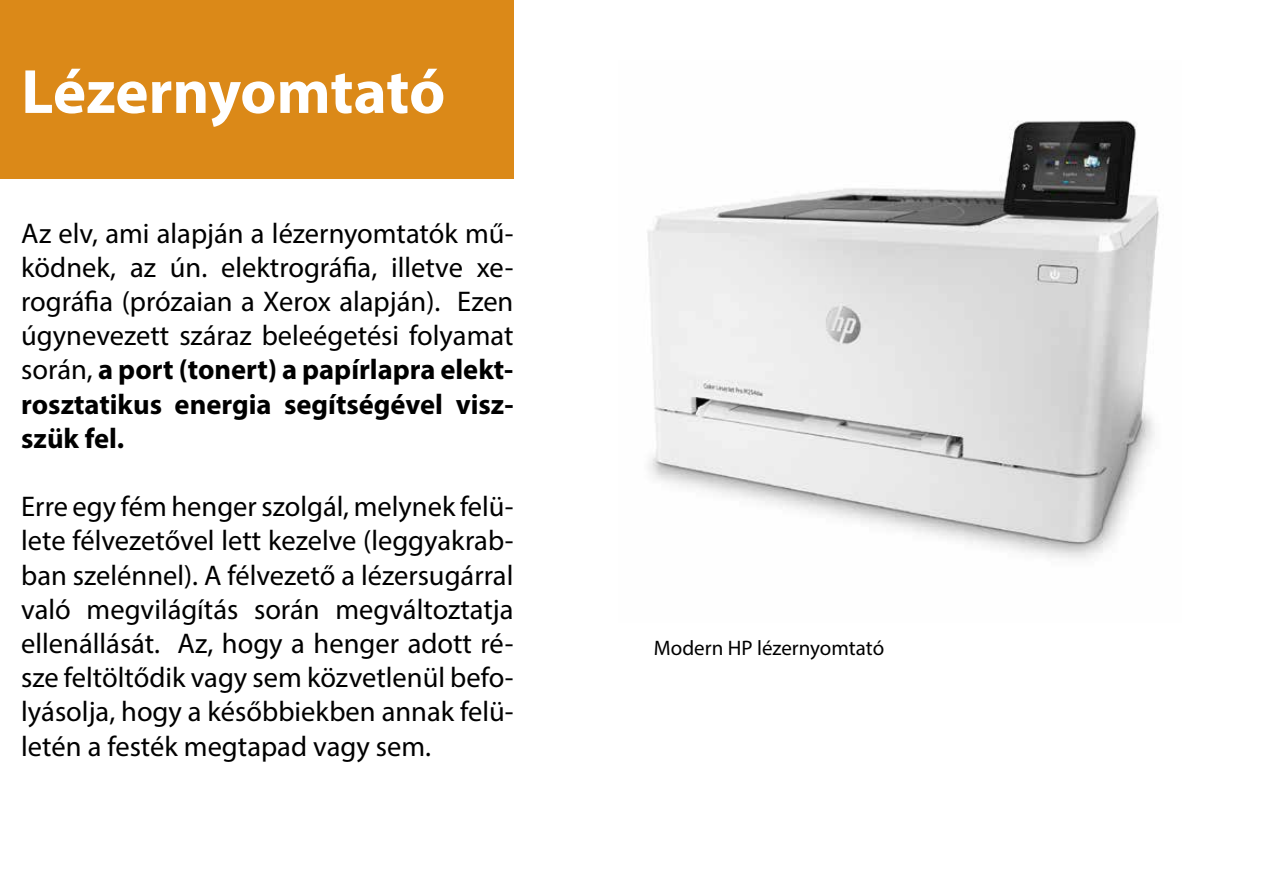
<style>
.page{position:relative;width:1263px;height:893px;background:#fff}
.page>*{position:absolute;margin:0;border:0;box-sizing:border-box;transform-origin:0 0}
.t1{font:700 63px "Myriad Pro";letter-spacing:-.005em;color:#fff}
.t2{font:28.5px/34.2px "Myriad Pro";color:#000;text-align:justify}
.t3{font:21px "Myriad Pro";color:#000}
.s1{font-weight:700}
</style>
<div class="page">
<div style="left:0;top:0;width:513px;height:179px;background:#db8918"></div>
<img style="left:647px;top:120px;width:512px;height:439px">
<h1 class="t1" style="left:21px;top:51px;width:426px">Lézernyomtató</h1>
<p class="t2" style="left:21px;top:215px;width:494px">Az elv, ami alapján a lézernyomtatók mű&shy;ködnek, az ún. elektrográfia, illetve xe&shy;rográfia (prózaian a Xerox alapján). Ezen úgynevezett száraz beleégetési folyamat során, <span class="s1">a port (tonert) a papírlapra elekt&shy;rosztatikus energia segítségével vis - szük fel.</span></p>
<p class="t2" style="left:21px;top:489px;width:494px">Erre egy fém henger szolgál, melynek felü&shy;lete félvezetővel lett kezelve (leggyakrab&shy;ban szelénnel). A félvezető a lézersugárral való megvilágítás során megváltoztatja ellenállását. Az, hogy a henger adott ré&shy;sze feltöltődik vagy sem közvetlenül befo&shy;lyásolja, hogy a későbbiekben annak felü&shy;letén a festék megtapad vagy sem.</p>
<p class="t3" style="left:654px;top:635px;width:232px">Modern HP lézernyomtató</p>
</div>
